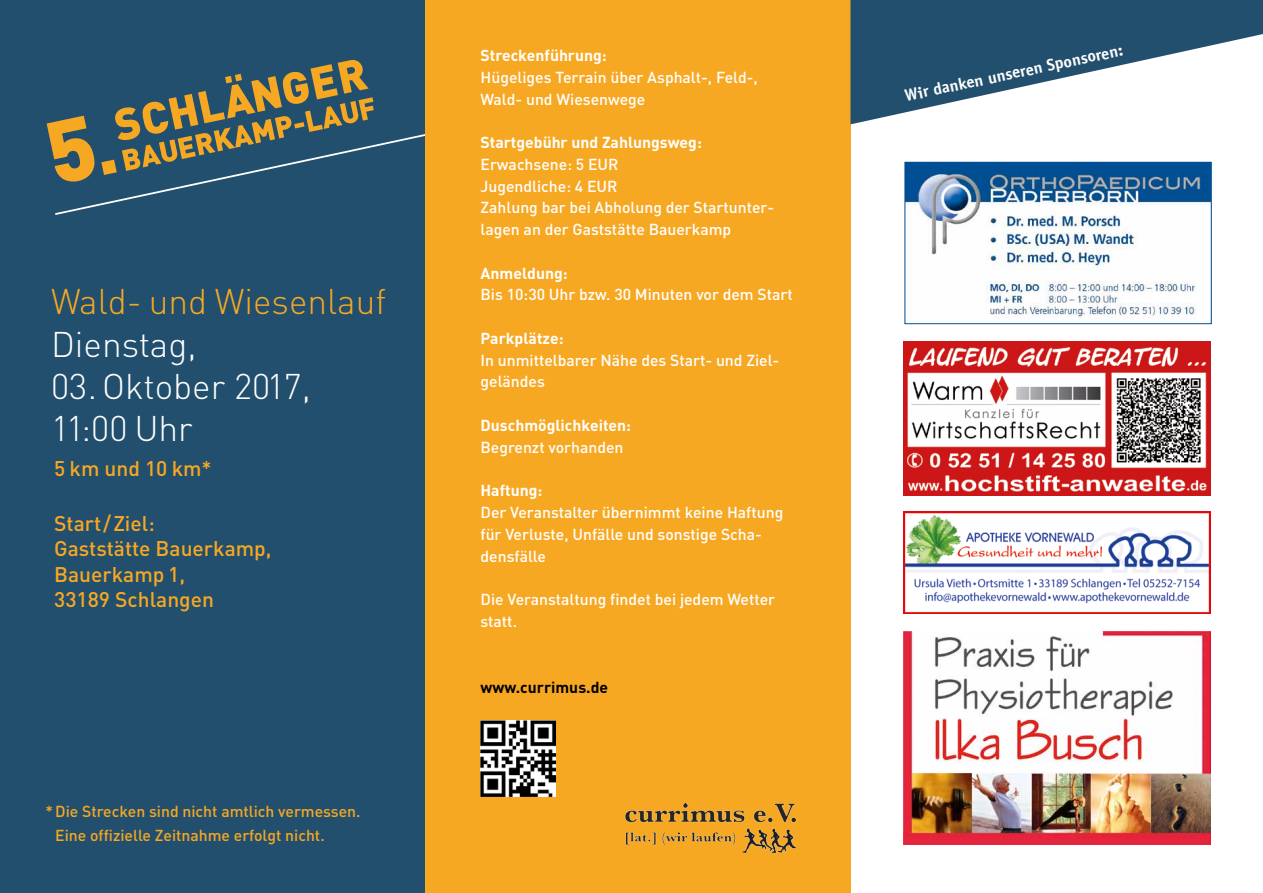
<style>
.page{position:relative;width:1263px;height:893px;background:#fff}
.page>*{position:absolute;margin:0;border:0;box-sizing:border-box;transform-origin:0 0}
.t1{font:300 35.25px/42.3px "DIN";color:#fff}
.t2{font:300 35.25px "DIN";color:#f7a823}
.t3{font:500 21px/25.5px "DIN";color:#f7a823}
.t4{font:700 16.5px "Officina Sans";color:#fff}
.t5{font:500 15.75px/21.8px "DIN";color:#fff}
.t6{font:700 15.75px "DIN";color:#fff}
.t7{font:500 15.75px/24px "DIN";color:#f7a823}
.t8{font:700 15.75px "DIN";color:#000}
</style>
<div class="page">
<div style="left:0;top:0;width:425px;height:893px;background:#224f6d"></div>
<img style="left:903px;top:632px;width:307px;height:212px">
<img style="left:903px;top:342px;width:308px;height:154px">
<div style="left:425px;top:0;width:425px;height:893px;background:#f7a823"></div>
<img style="left:624px;top:803px;width:173px;height:51px">
<img style="left:480px;top:720px;width:76px;height:76px">
<svg style="left:850px;top:0;width:413px;height:124px;fill:#224f6d"></svg>
<img style="left:903px;top:511px;width:307px;height:102px">
<svg style="left:904px;top:162px;width:308px;height:162px"></svg>
<svg style="left:55px;top:60px;width:370px;height:155px"></svg>
<h1 class="t2" style="left:51px;top:280px;width:337px">Wald- und Wiesenlauf</h1>
<h1 class="t1" style="left:51px;top:322px;width:147px">Dienstag,</h1>
<h1 class="t1" style="left:51px;top:365px;width:261px">03. Oktober 2017,<br>11:00 Uhr</h1>
<h2 class="t3" style="left:54px;top:455px;width:159px">5 km und 10 km*</h2>
<h2 class="t3" style="left:54px;top:510px;width:219px">Start / Ziel:<br>Gaststätte Bauerkamp,<br>Bauerkamp 1,<br>33189 Schlangen</h2>
<p class="t7" style="left:55px;top:799px;width:307px;text-indent:-10px">*Die Strecken sind nicht amtlich vermessen.<br>Eine offizielle Zeitnahme erfolgt nicht.</p>
<p class="t6" style="left:480px;top:45px;width:128px">Streckenführung:</p>
<p class="t5" style="left:480px;top:66px;width:279px">Hügeliges Terrain über Asphalt-, Feld-,<br>Wald- und Wiesenwege</p>
<p class="t6" style="left:480px;top:132px;width:223px">Startgebühr und Zahlungsweg:</p>
<p class="t5" style="left:480px;top:153px;width:293px">Erwachsene: 5 EUR<br>Jugendliche: 4 EUR<br>Zahlung bar bei Abholung der Startunter&shy;lagen an der Gaststätte Bauerkamp</p>
<p class="t6" style="left:480px;top:263px;width:89px">Anmeldung:</p>
<p class="t5" style="left:480px;top:283px;width:314px">Bis 10:30 Uhr bzw. 30 Minuten vor dem Start</p>
<p class="t6" style="left:480px;top:328px;width:85px">Parkplätze:</p>
<p class="t5" style="left:480px;top:349px;width:300px">In unmittelbarer Nähe des Start- und Ziel&shy;geländes</p>
<p class="t6" style="left:480px;top:415px;width:152px">Duschmöglichkeiten:</p>
<p class="t5" style="left:480px;top:436px;width:144px">Begrenzt vorhanden</p>
<p class="t6" style="left:480px;top:480px;width:63px">Haftung:</p>
<p class="t5" style="left:480px;top:501px;width:304px">Der Veranstalter übernimmt keine Haftung für Verluste, Unfälle und sonstige Scha&shy;densfälle</p>
<p class="t5" style="left:480px;top:588px;width:296px">Die Veranstaltung findet bei jedem Wetter statt.</p>
<p class="t8" style="left:480px;top:677px;width:129px">www.currimus.de</p>
<p class="t4" style="left:903px;top:86px;width:224px;rotate:-12deg">Wir danken unseren Sponsoren:</p>
</div>
